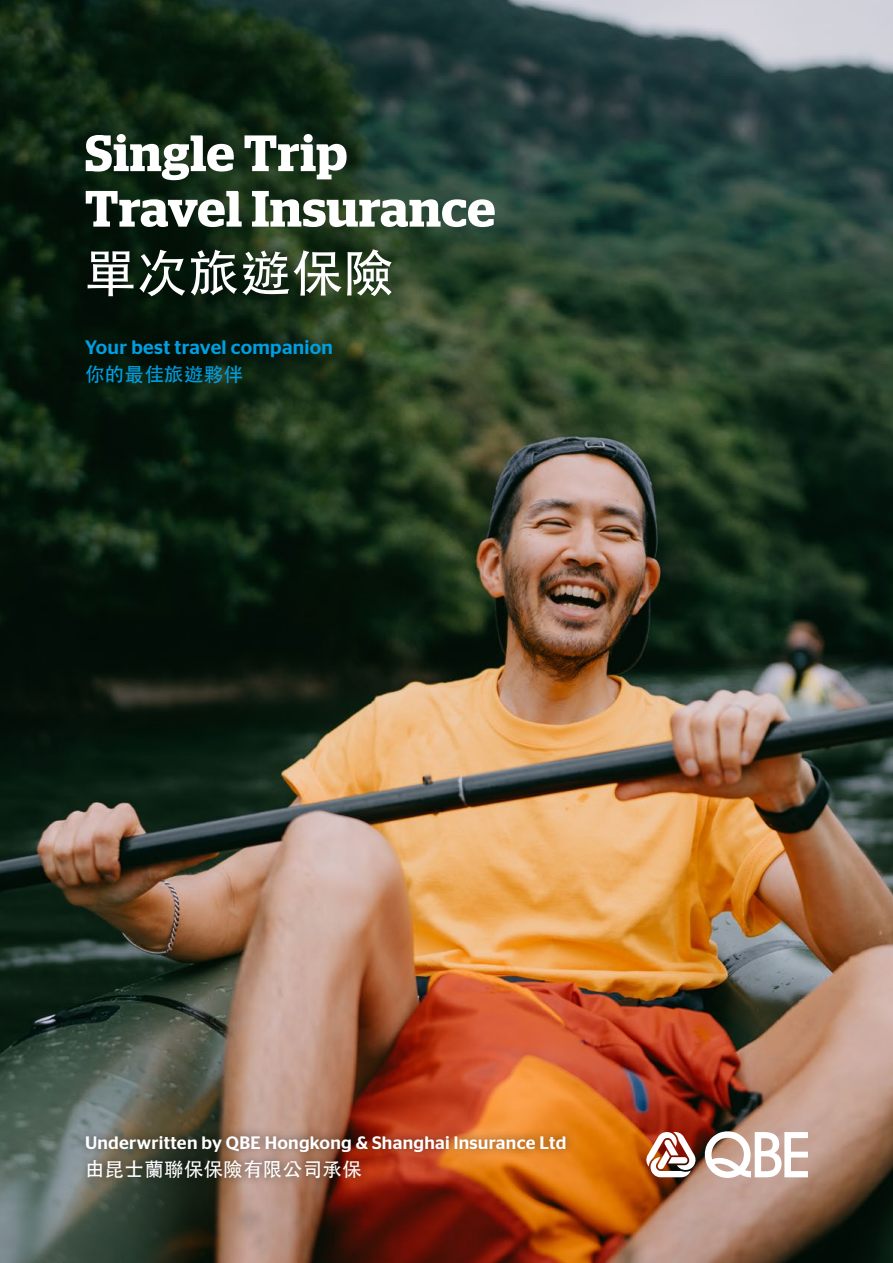
<style>
.page{position:relative;width:893px;height:1263px;background:#fff}
.page>*{position:absolute;margin:0;border:0;box-sizing:border-box;transform-origin:0 0}
.t1{font:600 51px/55.5px "Stag";letter-spacing:.015em;color:#fff}
.t2{font:500 51px "ST Heiti TC";letter-spacing:.015em;color:#fff}
.t3{font:500 19.5px "Stag Sans";letter-spacing:.015em;color:#009fe3}
.t4{font:500 19.5px "ST Heiti TC";letter-spacing:.015em;color:#fff}
.t5{font:500 19.5px "ST Heiti TC";letter-spacing:.015em;color:#009fe3}
.t6{font:500 18px "Stag Sans";letter-spacing:.015em;color:#fff}
</style>
<div class="page">
<img style="left:0;top:0;width:893px;height:1263px">
<div style="left:76px;top:1126px;width:500px;height:61px;background:#000;opacity:.49"></div>
<svg style="left:705px;top:1131px;width:103px;height:47px"></svg>
<svg style="left:646px;top:1131px;width:51px;height:46px"></svg>
<p class="t1" style="left:85px;top:125px;width:412px">Single Trip<br>Travel Insurance</p>
<p class="t2" style="left:85px;top:244px;width:311px">單次旅遊保險</p>
<p class="t3" style="left:85px;top:336px;width:249px">Your best travel companion</p>
<p class="t5" style="left:85px;top:363px;width:160px">你的最佳旅遊夥伴</p>
<p class="t6" style="left:85px;top:1132px;width:483px">Underwritten by QBE Hongkong &amp; Shanghai lnsurance Ltd</p>
<p class="t4" style="left:85px;top:1158px;width:278px">由昆士蘭聯保保險有限公司承保</p>
</div>
